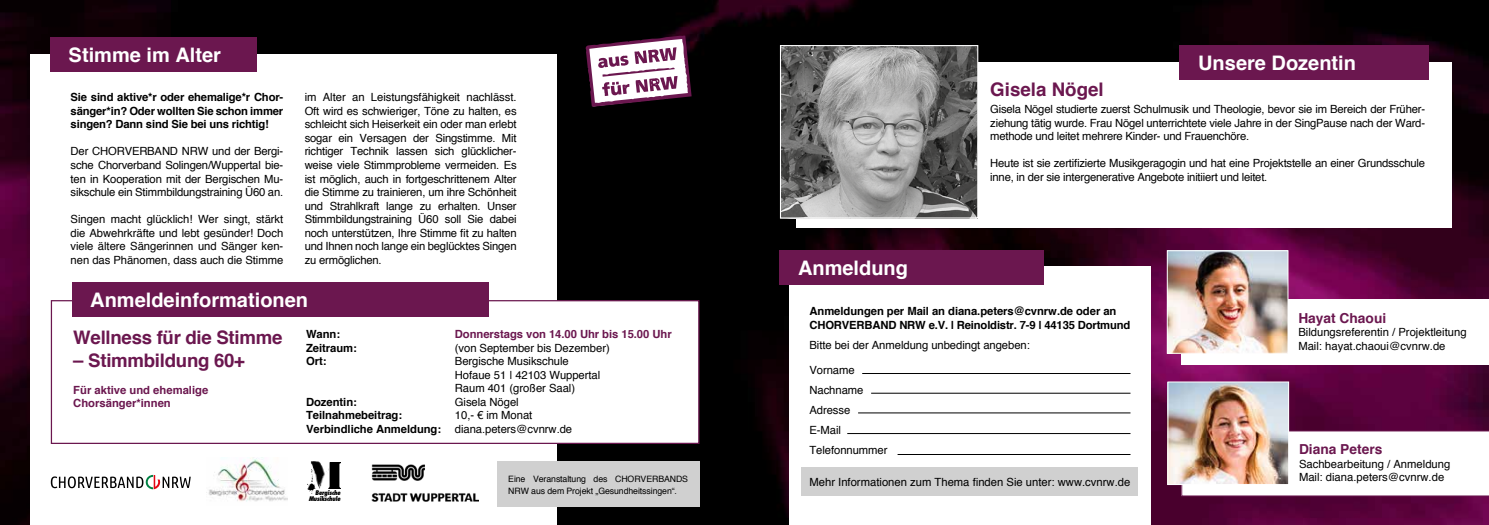
<style>
.page{position:relative;width:1489px;height:525px;background:#fff}
.page>*{position:absolute;margin:0;border:0;box-sizing:border-box;transform-origin:0 0}
.t1{font:700 20px "Helvetica";color:#fff}
.t2{font:700 18.75px "Helvetica";color:#6b174f}
.t3{font:700 18.62px "Helvetica";letter-spacing:-.015em;color:#6b174f}
.t4{font:700 13.75px "Helvetica";color:#6b174f}
.t5{font:11.25px/13.5px "Helvetica";letter-spacing:-.005em;color:#000}
.t6{font:700 11.25px/13.5px "Helvetica";letter-spacing:-.015em;color:#000;text-align:justify}
.t7{font:700 11.25px/13.5px "Helvetica";color:#6b174f}
.t8{font:8.75px/11.9px "Helvetica";letter-spacing:-.01em;color:#000}
.t9{font:italic 800 condensed 6.25px/6.1px "Futura";letter-spacing:-.04em;color:#000;text-align:right}
.s1{font-family:"Helvetica Neue"}
.s2{font-weight:700}
</style>
<div class="page">
<img style="left:0;top:0;width:1488px;height:524px">
<div style="left:789px;top:266px;width:361px;height:258px;background:#fff"></div>
<div style="left:779px;top:250px;width:264px;height:34px;background:#6b174f"></div>
<div style="left:30px;top:54px;width:527px;height:470px;background:#fff"></div>
<div style="left:50px;top:38px;width:206px;height:34px;background:#6b174f"></div>
<div style="left:796px;top:62px;width:656px;height:165px;background:#fff"></div>
<img style="left:782px;top:47px;width:194px;height:169px">
<div style="left:780px;top:45px;width:198px;height:173px;border:1px solid #fff"></div>
<div style="left:1179px;top:45px;width:249px;height:34px;background:#6b174f"></div>
<svg style="left:585px;top:35px;width:106px;height:72px"></svg>
<img style="left:208px;top:457px;width:79px;height:45px">
<img style="left:328px;top:462px;width:12px;height:26px">
<img style="left:310px;top:461px;width:15px;height:28px">
<svg style="left:307px;top:469px;width:10px;height:25px"></svg>
<svg style="left:324px;top:466px;width:5px;height:8px"></svg>
<img style="left:371px;top:464px;width:107px;height:38px">
<div style="left:51px;top:300px;width:648px;height:144px;background:#fff;border:1px solid #6b174f"></div>
<div style="left:72px;top:282px;width:416px;height:34px;background:#6b174f"></div>
<svg style="left:1181px;top:430px;width:307px;height:66px"></svg>
<img style="left:1169px;top:383px;width:117px;height:99px">
<div style="left:1167px;top:381px;width:121px;height:103px;border:1px solid #fff"></div>
<div style="left:1180px;top:299px;width:308px;height:65px;background:#fff"></div>
<img style="left:1168px;top:252px;width:118px;height:99px">
<div style="left:1166px;top:250px;width:122px;height:103px;border:1px solid #fff"></div>
<div style="left:497px;top:461px;width:202px;height:45px;background:#d0d0d0"></div>
<svg style="left:51px;top:474px;width:140px;height:15px"></svg>
<hr style="left:862px;top:373px;width:268px;height:1px;background:#000">
<hr style="left:871px;top:393px;width:259px;height:1px;background:#000">
<hr style="left:858px;top:412px;width:272px;height:1px;background:#000">
<hr style="left:847px;top:433px;width:283px;height:1px;background:#000">
<hr style="left:897px;top:454px;width:233px;height:1px;background:#000">
<div style="left:801px;top:467px;width:336px;height:28px;background:#d0d0d0"></div>
<h1 class="t1" style="left:69px;top:43px;width:154px">Stimme im Alter</h1>
<p class="t6" style="left:71px;top:90px;width:214px">Sie sind aktive*r oder ehemalige*r Chor&shy;sänger*in? Oder wollten Sie schon immer singen? Dann sind Sie bei uns richtig!</p>
<p class="t5" style="left:71px;top:144px;width:214px;text-align:justify">Der CHORVERBAND NRW und der Bergi&shy;sche Chorverband Solingen/Wuppertal bie&shy;ten in Kooperation mit der Bergischen Mu&shy;sikschule ein Stimmbildungstraining Ü60 an.</p>
<p class="t5" style="left:71px;top:212px;width:214px;text-align:justify">Singen macht glücklich! Wer singt, stärkt die Abwehrkräfte und lebt gesünder! Doch viele ältere Sängerinnen und Sänger ken&shy;nen das Phänomen, dass auch die Stimme</p>
<p class="t5" style="left:305px;top:90px;width:213px;text-align:justify">im Alter an Leistungsfähigkeit nachlässt.<br>Oft wird es schwieriger, Töne zu halten, es schleicht sich Heiserkeit ein oder man erlebt sogar ein Versagen der Singstimme. Mit richtiger Technik lassen sich glücklicher&shy;weise viele Stimmprobleme vermeiden. Es ist möglich, auch in fortgeschrittenem Alter die Stimme zu trainieren, um ihre Schönheit und Strahlkraft lange zu erhalten. Unser Stimmbildungstraining Ü60 soll Sie dabei noch unterstützen, Ihre Stimme fit zu halten und Ihnen noch lange ein beglücktes Singen zu ermöglichen.</p>
<h1 class="t1" style="left:798px;top:255px;width:111px">Anmeldung</h1>
<h1 class="t1" style="left:1198px;top:50px;width:159px">Unsere Dozentin</h1>
<h2 class="t2" style="left:990px;top:77px;width:115px">Gisela Nögel</h2>
<p class="t5" style="left:990px;top:102px;width:436px;text-align:justify">Gisela Nögel studierte zuerst Schulmusik und Theologie, bevor sie im Bereich der Früher&shy;ziehung tätig wurde. Frau Nögel unterrichtete viele Jahre in der SingPause nach der Ward&shy;methode und leitet mehrere Kinder- und Frauenchöre.</p>
<p class="t5" style="left:990px;top:156px;width:436px">Heute ist sie zertifizierte Musikgeragogin und hat eine Projektstelle an einer Grundsschule inne, in der sie intergenerative Angebote initiiert und leitet.</p>
<h1 class="t1" style="left:90px;top:287px;width:219px">Anmeldeinformationen</h1>
<h3 class="t3" style="left:73px;top:326px;width:211px">Wellness für die Stimme</h3>
<h3 class="t3" style="left:73px;top:348px;width:173px">– Stimmbildung 60+</h3>
<p class="t7" style="left:73px;top:382px;width:137px">Für aktive und ehemalige<br>Chorsänger*innen</p>
<p class="t6" style="left:306px;top:327px;width:36px">Wann:</p>
<p class="t7" style="left:455px;top:327px;width:218px">Donnerstags von 14.00 Uhr bis 15.00 Uhr</p>
<p class="t6" style="left:306px;top:340px;width:52px">Zeitraum:</p>
<p class="t5" style="left:455px;top:340px;width:156px">(von September bis Dezember)</p>
<p class="t6" style="left:306px;top:354px;width:22px">Ort:</p>
<p class="t5" style="left:455px;top:354px;width:147px">Bergische Musikschule<br>Hofaue 51 | 42103 Wuppertal<br>Raum 401 (großer Saal)</p>
<p class="t6" style="left:306px;top:394px;width:52px">Dozentin:</p>
<p class="t5" style="left:455px;top:394px;width:65px">Gisela Nögel</p>
<p class="t6" style="left:306px;top:408px;width:97px">Teilnahmebeitrag:</p>
<p class="t5" style="left:306px;top:408px;width:267px;text-indent:149px">10,- <span class="s1">€</span> im Monat<br><span class="s2">Verbindliche Anmeldung:</span> diana.peters@cvnrw.de</p>
<p class="t6" style="left:809px;top:304px;width:322px">Anmeldungen per Mail an diana.peters@cvnrw.de oder an<br>CHORVERBAND NRW e.V. | Reinoldistr. 7-9 | 44135 Dortmund</p>
<p class="t5" style="left:809px;top:338px;width:222px">Bitte bei der Anmeldung unbedingt angeben:</p>
<p class="t5" style="left:809px;top:359px;width:80px;line-height:20px">Vorname<br>Nachname<br>Adresse<br>E-Mail<br>Telefonnummer</p>
<p class="t9" style="left:309px;top:489px;width:33px">Bergische<br>Musikschule</p>
<p class="t8" style="left:508px;top:472px;width:181px">Eine Veranstaltung des CHORVERBANDS<br>NRW aus dem Projekt „Gesundheitssingen“.</p>
<p class="t5" style="left:809px;top:475px;width:322px">Mehr Informationen zum Thema finden Sie unter: www.cvnrw.de</p>
<p class="t4" style="left:1298px;top:309px;width:89px">Hayat Chaoui</p>
<p class="t5" style="left:1298px;top:325px;width:170px">Bildungsreferentin / Projektleitung<br>Mail: hayat.chaoui@cvnrw.de</p>
<p class="t4" style="left:1298px;top:440px;width:85px">Diana Peters</p>
<p class="t5" style="left:1298px;top:456px;width:153px">Sachbearbeitung / Anmeldung<br>Mail: diana.peters@cvnrw.de</p>
</div>
